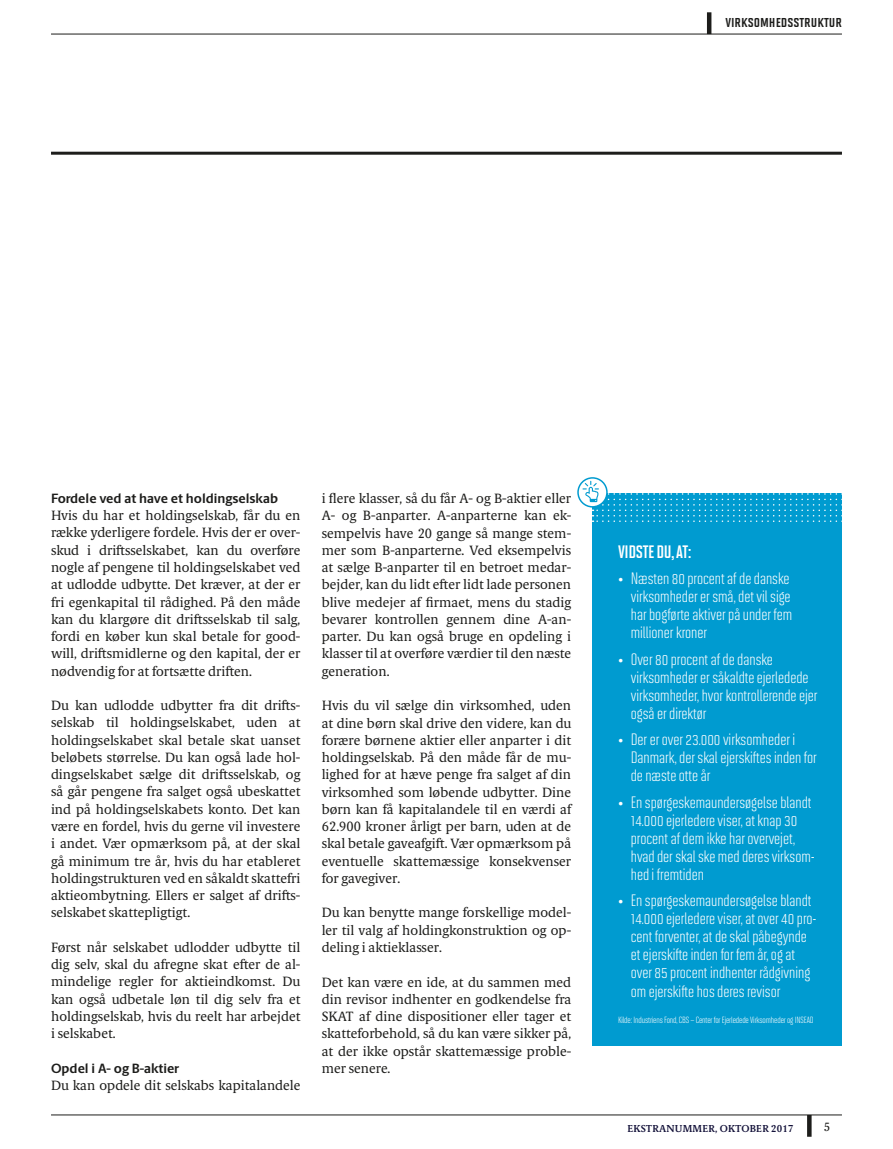
<style>
.page{position:relative;width:893px;height:1149px;background:#fff}
.page>*{position:absolute;margin:0;border:0;box-sizing:border-box;transform-origin:0 0}
.t1{font:18px "Solano Gothic MVB Bd Cap";letter-spacing:-.02em;color:#fff}
.t2{font:16.5px/18px "Solano Gothic MVB";color:#fff}
.t3{font:15px "Solano Gothic MVB Bd SC";color:#1d1d1b}
.t4{font:13.5px/17.2px "Berling Serif Text";color:#1d1d1b;text-align:justify}
.t5{font:700 13.5px "Berling Sans";color:#1d1d1b}
.t6{font:12px "Berling Serif Text";color:#1d1d1b}
.t7{font:600 10.2px "Berling Serif Text";letter-spacing:.02em;color:#131139}
.t8{font:9px "Solano Gothic MVB";letter-spacing:-.01em;color:#fff}
</style>
<div class="page">
<hr style="left:51px;top:1114px;width:791px;height:1px;background:#1d1d1b">
<div style="left:807px;top:1114px;width:5px;height:22px;background:#1d1d1b"></div>
<hr style="left:707px;top:12px;width:4px;height:22px;background:#1d1d1b">
<hr style="left:51px;top:34px;width:791px;height:1px;background:#1d1d1b">
<hr style="left:51px;top:152px;width:791px;height:3px;background:#1d1d1b">
<div style="left:592px;top:493px;width:250px;height:552px;background:#009bd0"></div>
<svg style="left:578px;top:478px;width:29px;height:28px"></svg>
<div style="left:577px;top:477px;width:31px;height:30px;border:2px solid #009bd0;border-radius:50%"></div>
<svg style="left:583px;top:481px;width:253px;height:41px"></svg>
<p class="t3" style="left:725px;top:14px;width:118px">VIRKSOMHEDSSTRUKTUR</p>
<p class="t5" style="left:51px;top:490px;width:229px">Fordele ved at have et holdingselskab</p>
<p class="t4" style="left:51px;top:506px;width:251px">Hvis du har et holdingselskab, får du en række yderligere fordele. Hvis der er over&shy;skud i driftsselskabet, kan du overføre nogle af pengene til holdingselskabet ved at udlodde udbytte. Det kræver, at der er fri egenkapital til rådighed. På den måde kan du klargøre dit driftsselskab til salg, fordi en køber kun skal betale for good&shy;will, driftsmidlerne og den kapital, der er nødvendig for at fortsætte driften.</p>
<p class="t4" style="left:51px;top:696px;width:251px">Du kan udlodde udbytter fra dit drifts&shy;selskab til holdingselskabet, uden at holdingselskabet skal betale skat uanset beløbets størrelse. Du kan også lade hol&shy;dingselskabet sælge dit driftsselskab, og så går pengene fra salget også ubeskattet ind på holdingselskabets konto. Det kan være en fordel, hvis du gerne vil investere i andet. Vær opmærksom på, at der skal gå minimum tre år, hvis du har etableret holdingstrukturen ved en såkaldt skattefri aktieombytning. Ellers er salget af drifts&shy;selskabet skattepligtigt.</p>
<p class="t4" style="left:51px;top:938px;width:251px">Først når selskabet udlodder udbytte til dig selv, skal du afregne skat efter de al&shy;mindelige regler for aktieindkomst. Du kan også udbetale løn til dig selv fra et holdingselskab, hvis du reelt har arbejdet i selskabet.</p>
<p class="t5" style="left:51px;top:1059px;width:130px">Opdel i A- og B-aktier</p>
<p class="t4" style="left:51px;top:1076px;width:251px">Du kan opdele dit selskabs kapitalandele</p>
<p class="t4" style="left:322px;top:489px;width:251px">i flere klasser, så du får A- og B-aktier eller A- og B-anparter. A-anparterne kan ek&shy;sempelvis have 20 gange så mange stem&shy;mer som B-anparterne. Ved eksempelvis at sælge B-anparter til en betroet medar&shy;bejder, kan du lidt efter lidt lade personen blive medejer af firmaet, mens du stadig bevarer kontrollen gennem dine A-an&shy;parter. Du kan også bruge en opdeling i klasser til at overføre værdier til den næste generation.</p>
<p class="t4" style="left:322px;top:696px;width:251px">Hvis du vil sælge din virksomhed, uden at dine børn skal drive den videre, kan du forære børnene aktier eller anparter i dit holdingselskab. På den måde får de mu&shy;lighed for at hæve penge fra salget af din virksomhed som løbende udbytter. Dine børn kan få kapitalandele til en værdi af 62.900 kroner årligt per barn, uden at de skal betale gaveafgift. Vær opmærksom på eventuelle skattemæssige konsekvenser for gavegiver.</p>
<p class="t4" style="left:322px;top:903px;width:251px">Du kan benytte mange forskellige model&shy;ler til valg af holdingkonstruktion og op&shy;deling i aktieklasser.</p>
<p class="t4" style="left:322px;top:972px;width:251px">Det kan være en ide, at du sammen med din revisor indhenter en godkendelse fra SKAT af dine dispositioner eller tager et skatteforbehold, så du kan være sikker på, at der ikke opstår skattemæssige proble&shy;mer senere.</p>
<h1 class="t1" style="left:618px;top:541px;width:75px">VIDSTE DU, AT:</h1>
<p class="t2" style="left:631px;top:569px;width:163px">Næsten 80 procent af de danske virksomheder er små, det vil sige har bogførte aktiver på under fem millioner kroner</p>
<p class="t2" style="left:631px;top:649px;width:188px">Over 80 procent af de danske virksomheder er såkaldte ejerledede virksomheder, hvor kontrollerende ejer også er direktør</p>
<p class="t2" style="left:631px;top:730px;width:188px">Der er over 23.000 virksomheder i<br>Danmark, der skal ejerskiftes inden for de næste otte år</p>
<p class="t2" style="left:631px;top:793px;width:186px">En spørgeskemaundersøgelse blandt<br>14.000 ejerledere viser, at knap 30 procent af dem ikke har overvejet, hvad der skal ske med deres virksom&shy;hed i fremtiden</p>
<p class="t2" style="left:631px;top:891px;width:187px">En spørgeskemaundersøgelse blandt 14.000 ejerledere viser, at over 40 pro&shy;cent forventer, at de skal påbegynde et ejerskifte inden for fem år, og at over 85 procent indhenter rådgivning om ejerskifte hos deres revisor</p>
<p class="t8" style="left:618px;top:1014px;width:197px">Kilde: Industriens Fond, CBS – Center for Ejerledede Virksomheder og INSEAD</p>
<p class="t7" style="left:627px;top:1121px;width:168px">EKSTRANUMMER, OKTOBER 2017</p>
<p class="t6" style="left:824px;top:1119px;width:8px">5</p>
</div>
